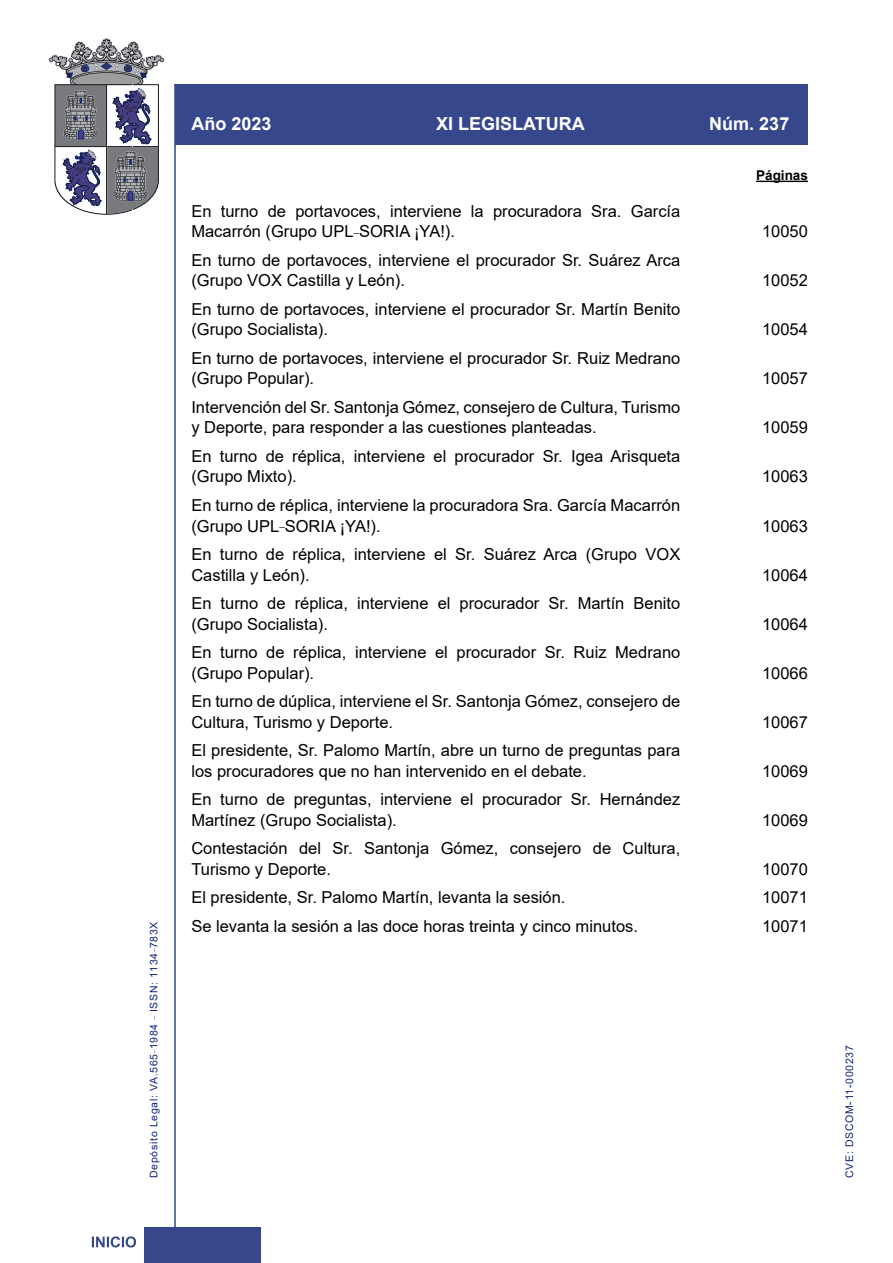
<style>
.page{position:relative;width:893px;height:1263px;background:#fff}
.page>*{position:absolute;margin:0;border:0;box-sizing:border-box;transform-origin:0 0}
.t1{font:700 18px "Arial";color:#fff}
.Sumario{font:16.5px/20.2px "Arial";color:#000}
.Paginas{font:700 13.5px "Arial";color:#000}
.t2{font:10.5px "Arial";letter-spacing:.065em;color:#122678}
</style>
<div class="page">
<hr style="left:174px;top:84px;width:2px;height:1179px;background:#36478c">
<div style="left:144px;top:1227px;width:117px;height:36px;background:#36478c"></div>
<hr style="left:174px;top:84px;width:634px;height:1px;background:#36478c">
<svg style="left:92px;top:1236px;width:44px;height:11px"></svg>
<div style="left:175px;top:85px;width:633px;height:60px;background:#36478c"></div>
<svg style="left:49px;top:38px;width:115px;height:177px"></svg>
<hr style="left:756px;top:181px;width:52px;height:1px;background:#000">
<p class="t2" style="left:146px;top:1178px;width:258px;rotate:-90deg">Depósito Legal: VA.565<sup>_</sup>1984 <sup>_</sup> ISSN: 1134<sup>_</sup>783X</p>
<p class="t1" style="left:191px;top:111px;width:82px">Año 2023</p>
<p class="t1" style="left:436px;top:111px;width:150px">XI LEGISLATURA</p>
<p class="t1" style="left:709px;top:111px;width:82px">Núm. 237</p>
<p class="Sumario" style="left:191px;top:201px;width:490px">En turno de portavoces, interviene la procuradora Sra. García<br>Macarrón (Grupo UPL<sup>_</sup>SORIA ¡YA!).</p>
<p class="Sumario" style="left:191px;top:250px;width:490px">En turno de portavoces, interviene el procurador Sr. Suárez Arca (Grupo VOX Castilla y León).</p>
<p class="Sumario" style="left:191px;top:299px;width:490px">En turno de portavoces, interviene el procurador Sr. Martín Benito (Grupo Socialista).</p>
<p class="Sumario" style="left:191px;top:348px;width:490px">En turno de portavoces, interviene el procurador Sr. Ruiz Medrano (Grupo Popular).</p>
<p class="Sumario" style="left:191px;top:397px;width:490px">Intervención del Sr. Santonja Gómez, consejero de Cultura, Turismo y Deporte, para responder a las cuestiones planteadas.</p>
<p class="Sumario" style="left:191px;top:446px;width:490px">En turno de réplica, interviene el procurador Sr. Igea Arisqueta (Grupo Mixto).</p>
<p class="Sumario" style="left:191px;top:495px;width:490px">En turno de réplica, interviene la procuradora Sra. García Macarrón (Grupo UPL<sup>_</sup>SORIA ¡YA!).</p>
<p class="Sumario" style="left:191px;top:544px;width:490px">En turno de réplica, interviene el Sr. Suárez Arca (Grupo VOX<br>Castilla y León).</p>
<p class="Sumario" style="left:191px;top:593px;width:490px">En turno de réplica, interviene el procurador Sr. Martín Benito (Grupo Socialista).</p>
<p class="Sumario" style="left:191px;top:642px;width:490px">En turno de réplica, interviene el procurador Sr. Ruiz Medrano (Grupo Popular).</p>
<p class="Sumario" style="left:191px;top:691px;width:490px">En turno de dúplica, interviene el Sr. Santonja Gómez, consejero de<br>Cultura, Turismo y Deporte.</p>
<p class="Sumario" style="left:191px;top:740px;width:490px">El presidente, Sr. Palomo Martín, abre un turno de preguntas para los procuradores que no han intervenido en el debate.</p>
<p class="Sumario" style="left:191px;top:789px;width:490px">En turno de preguntas, interviene el procurador Sr. Hernández<br>Martínez (Grupo Socialista).</p>
<p class="Sumario" style="left:191px;top:838px;width:490px">Contestación del Sr. Santonja Gómez, consejero de Cultura,<br>Turismo y Deporte.</p>
<p class="Paginas" style="left:756px;top:166px;width:53px">Páginas</p>
<p class="Sumario" style="left:762px;top:221px;width:47px">10050</p>
<p class="Sumario" style="left:762px;top:270px;width:47px">10052</p>
<p class="Sumario" style="left:762px;top:319px;width:47px">10054</p>
<p class="Sumario" style="left:762px;top:368px;width:47px">10057</p>
<p class="Sumario" style="left:762px;top:417px;width:47px">10059</p>
<p class="Sumario" style="left:762px;top:466px;width:47px">10063</p>
<p class="Sumario" style="left:762px;top:515px;width:47px">10063</p>
<p class="Sumario" style="left:762px;top:564px;width:47px">10064</p>
<p class="Sumario" style="left:762px;top:613px;width:47px">10064</p>
<p class="Sumario" style="left:762px;top:662px;width:47px">10066</p>
<p class="Sumario" style="left:762px;top:711px;width:47px">10067</p>
<p class="Sumario" style="left:762px;top:760px;width:47px">10069</p>
<p class="Sumario" style="left:762px;top:809px;width:47px">10069</p>
<p class="Sumario" style="left:762px;top:858px;width:47px">10070</p>
<p class="Sumario" style="left:191px;top:887px;width:376px">El presidente, Sr. Palomo Martín, levanta la sesión.</p>
<p class="Sumario" style="left:762px;top:887px;width:47px">10071</p>
<p class="Sumario" style="left:191px;top:916px;width:448px">Se levanta la sesión a las doce horas treinta y cinco minutos.</p>
<p class="Sumario" style="left:762px;top:916px;width:47px">10071</p>
<p class="t2" style="left:842px;top:1178px;width:134px;rotate:-90deg">CVE: DSCOM-11-000237</p>
</div>
